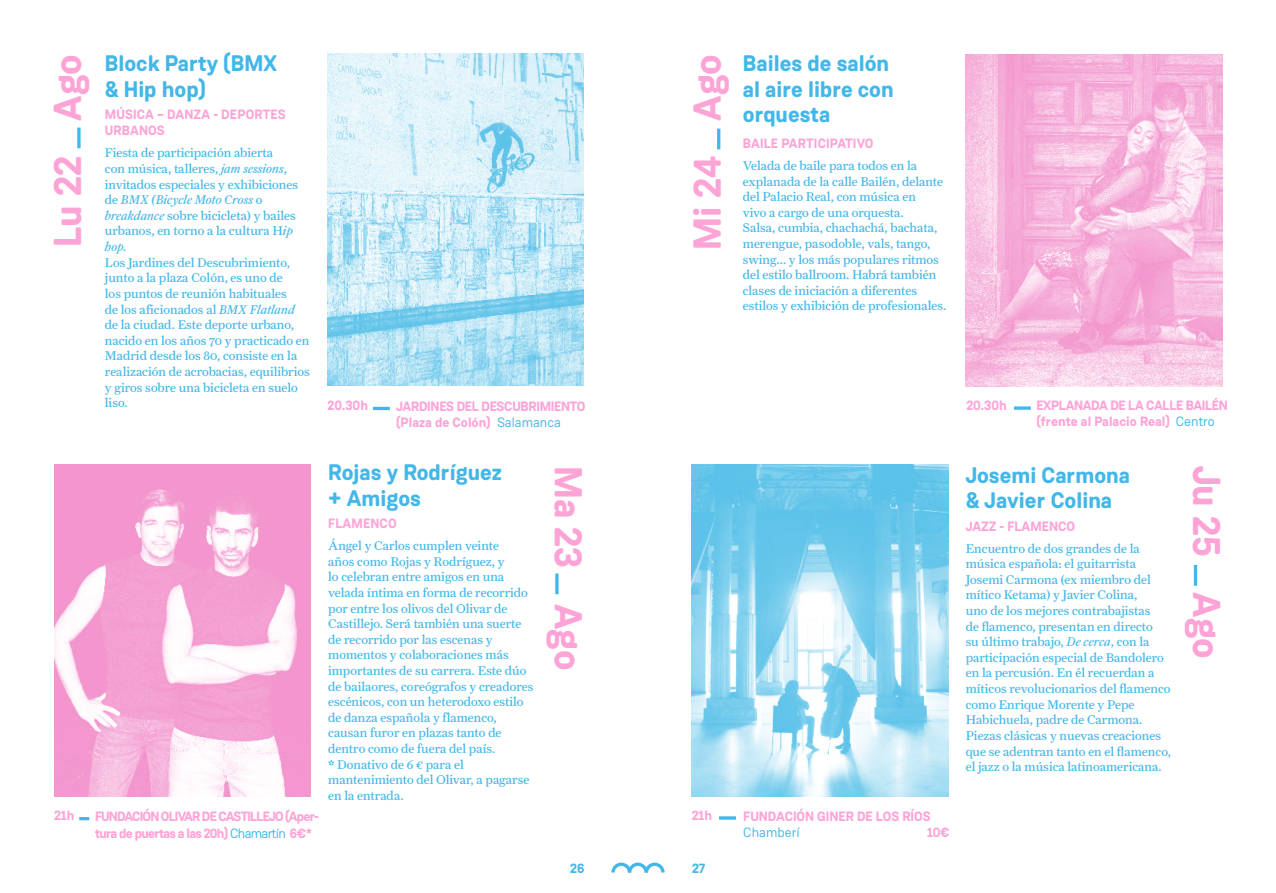
<style>
.page{position:relative;width:1276px;height:893px;background:#fff}
.page>*{position:absolute;margin:0;border:0;box-sizing:border-box;transform-origin:0 0}
.t1{font:700 39px "Weissenhof Grotesk";color:#fda4d7}
.t2{font:700 22.5px/25.5px "Weissenhof Grotesk";color:#43b7e8}
.t3{font:700 13.5px/16.2px "Weissenhof Grotesk";letter-spacing:-.01em;color:#fda4d7}
.t4{font:700 13.5px/16.2px "Weissenhof Grotesk";letter-spacing:-.06em;color:#fda4d7}
.t5{font:700 13.5px/16.2px "Weissenhof Grotesk";letter-spacing:.01em;color:#fda4d7}
.t6{font:13.5px "Weissenhof Grotesk";color:#43b7e8}
.t7{font:700 13.5px "Weissenhof Grotesk";color:#43b7e8}
.t8{font:12.75px/15.6px "Farnham Text";color:#43b7e8}
.s1{font-style:italic}
.s2{font-weight:400;color:#43b7e8}
.s3{font-weight:700}
</style>
<div class="page">
<svg style="left:611px;top:862px;width:54px;height:11px"></svg>
<hr style="left:373px;top:407px;width:17px;height:3px;background:#43b7e8">
<img style="left:327px;top:54px;width:257px;height:332px">
<svg style="left:77px;top:128px;width:4px;height:20px"></svg>
<hr style="left:555px;top:573px;width:3px;height:21px;background:#43b7e8">
<img style="left:54px;top:465px;width:256px;height:332px">
<hr style="left:1194px;top:565px;width:3px;height:21px;background:#43b7e8">
<svg style="left:1014px;top:406px;width:17px;height:4px"></svg>
<img style="left:965px;top:54px;width:257px;height:332px">
<hr style="left:717px;top:129px;width:3px;height:20px;background:#43b7e8">
<svg style="left:79px;top:817px;width:10px;height:3px"></svg>
<svg style="left:719px;top:816px;width:17px;height:4px"></svg>
<img style="left:691px;top:464px;width:257px;height:332px">
<h1 class="t1" style="left:43px;top:247px;width:194px;rotate:-90deg">Lu 22 Ago</h1>
<h2 class="t2" style="left:105px;top:51px;width:174px">Block Party (BMX &amp; Hip hop)</h2>
<p class="t5" style="left:105px;top:107px;width:182px">MÚSICA – DANZA - DEPORTES<br>URBANOS</p>
<p class="t8" style="left:105px;top:145px;width:195px">Fiesta de participación abierta<br>con música, talleres, <span class="s1">jam sessions</span>, invitados especiales y exhibiciones de <span class="s1">BMX (Bicycle Moto Cross</span> o <span class="s1">breakdance</span> sobre bicicleta) y bailes urbanos, en torno a la cultura H<span class="s1">ip hop.</span></p>
<p class="t8" style="left:105px;top:254px;width:206px">Los Jardines del Descubrimiento, junto a la plaza Colón, es uno de<br>los puntos de reunión habituales<br>de los aficionados al <span class="s1">BMX Flatland </span>de la ciudad. Este deporte urbano, nacido en los años 70 y practicado en<br>Madrid desde los 80, consiste en la realización de acrobacias, equilibrios y giros sobre una bicicleta en suelo liso.</p>
<p class="t3" style="left:327px;top:397px;width:42px">20.30h</p>
<p class="t3" style="left:396px;top:399px;width:191px">JARDINES DEL DESCUBRIMIENTO (Plaza de Colón) <span class="s2">Salamanca</span></p>
<h1 class="t1" style="left:593px;top:466px;width:206px;rotate:90deg">Ma 23 Ago</h1>
<h2 class="t2" style="left:328px;top:460px;width:175px">Rojas y Rodríguez + Amigos</h2>
<p class="t5" style="left:328px;top:516px;width:70px">FLAMENCO</p>
<p class="t8" style="left:328px;top:538px;width:207px">Ángel y Carlos cumplen veinte<br>años como Rojas y Rodríguez, y<br>lo celebran entre amigos en una velada íntima en forma de recorrido por entre los olivos del Olivar de<br>Castillejo. Será también una suerte de recorrido por las escenas y momentos y colaboraciones más importantes de su carrera. Este dúo de bailaores, coreógrafos y creadores escénicos, con un heterodoxo estilo de danza española y flamenco, causan furor en plazas tanto de dentro como de fuera del país.<br><span class="s3">*</span> Donativo de 6 € para el mantenimiento del Olivar, a pagarse en la entrada.</p>
<h1 class="t1" style="left:683px;top:250px;width:197px;rotate:-90deg">Mi 24 Ago</h1>
<h2 class="t2" style="left:743px;top:51px;width:152px">Bailes de salón al aire libre con orquesta</h2>
<p class="t5" style="left:743px;top:135px;width:132px">BAILE PARTICIPATIVO</p>
<p class="t8" style="left:743px;top:158px;width:205px">Velada de baile para todos en la explanada de la calle Bailén, delante del Palacio Real, con música en<br>vivo a cargo de una orquesta.<br>Salsa, cumbia, chachachá, bachata, merengue, pasodoble, vals, tango, swing... y los más populares ritmos del estilo ballroom. Habrá también clases de iniciación a diferentes estilos y exhibición de profesionales.</p>
<p class="t3" style="left:54px;top:808px;width:22px">21h</p>
<p class="t4" style="left:95px;top:809px;width:225px">FUNDACIÓN OLIVAR DE CASTILLEJO (Aper&shy;tura de puertas a las 20h) <span class="s2">Chamartín</span> 6€*</p>
<p class="t3" style="left:691px;top:807px;width:22px">21h</p>
<p class="t3" style="left:743px;top:808px;width:189px">FUNDACIÓN GINER DE LOS RÍOS</p>
<p class="t6" style="left:743px;top:824px;width:58px">Chamberí</p>
<p class="t3" style="left:927px;top:824px;width:24px">10€</p>
<p class="t7" style="left:570px;top:860px;width:16px">26</p>
<p class="t7" style="left:692px;top:860px;width:15px">27</p>
<p class="t3" style="left:966px;top:397px;width:42px">20.30h</p>
<p class="t3" style="left:1036px;top:397px;width:193px">EXPLANADA DE LA CALLE BAILÉN (frente al Palacio Real) <span class="s2">Centro</span></p>
<h2 class="t2" style="left:965px;top:462px;width:166px">Josemi Carmona &amp; Javier Colina</h2>
<p class="t3" style="left:965px;top:518px;width:111px">JAZZ - FLAMENCO</p>
<p class="t8" style="left:965px;top:540px;width:207px">Encuentro de dos grandes de la música española: el guitarrista Josemi Carmona (ex miembro del mítico Ketama) y Javier Colina,<br>uno de los mejores contrabajistas<br>de flamenco, presentan en directo<br>su último trabajo, <span class="s1">De cerca</span>, con la participación especial de Bandolero en la percusión. En él recuerdan a míticos revolucionarios del flamenco como Enrique Morente y Pepe Habichuela, padre de Carmona.<br>Piezas clásicas y nuevas creaciones que se adentran tanto en el flamenco, el jazz o la música latinoamericana.</p>
<h1 class="t1" style="left:1231px;top:466px;width:195px;rotate:90deg">Ju 25 Ago</h1>
</div>
